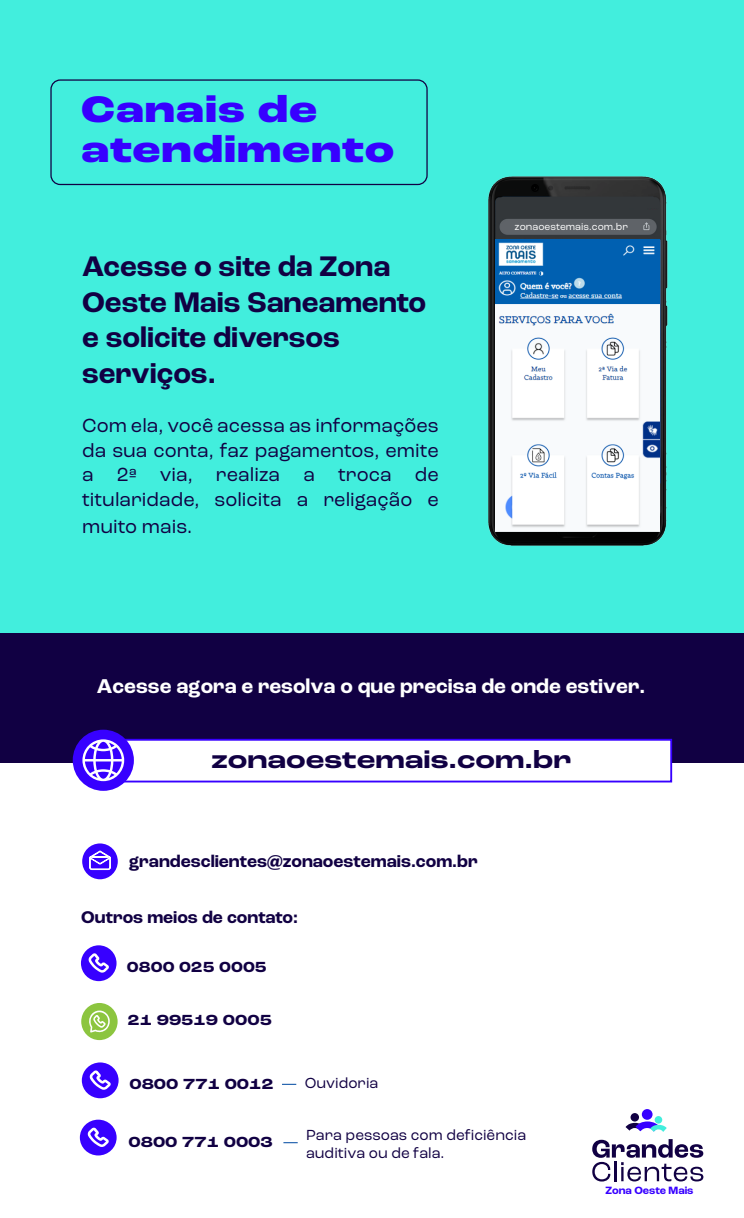
<style>
.page{position:relative;width:744px;height:1218px;background:#42eedd}
.page>*{position:absolute;margin:0;border:0;box-sizing:border-box;transform-origin:0 0}
.t1{font:800 expanded 38.62px/39.8px "Roc Grotesk";letter-spacing:.025em;color:#3700ff}
.t2{font:700 29.75px/35.8px "Roc Grotesk";color:#110043}
.t3{font:700 expanded 25.75px "Roc Grotesk";color:#110043}
.t4{font:700 21px "Roc Grotesk";color:#fff}
.t5{font:20px/24.5px "Roc Grotesk";color:#110043;text-align:justify}
.t6{font:700 17.75px "Roc Grotesk";color:#110043}
.t7{font:15.38px/18.5px "Roc Grotesk";color:#110043}
.t8{font:700 expanded 15.38px "Roc Grotesk";color:#110043}
.t9{font:700 11.12px "Roc Grotesk";color:#3700ff}
.t10{font:10.25px "Roc Grotesk";color:#fff}
</style>
<div class="page">
<div style="left:50px;top:79px;width:378px;height:106px;border:1px solid #110043;border-radius:9px"></div>
<div style="left:0;top:691px;width:744px;height:527px;background:#fff"></div>
<div style="left:0;top:633px;width:744px;height:130px;background:#110043"></div>
<div style="left:116px;top:740px;width:555px;height:41px;background:#fff"></div>
<div style="left:115px;top:739px;width:557px;height:43px;border:2px solid #3700ff"></div>
<div style="left:73px;top:730px;width:61px;height:61px;background:#3700ff;border-radius:50%"></div>
<svg style="left:82px;top:739px;width:42px;height:42px"></svg>
<div style="left:82px;top:1062px;width:37px;height:36px;background:#3700ff;border-radius:50%"></div>
<svg style="left:89px;top:1070px;width:22px;height:20px"></svg>
<div style="left:81px;top:945px;width:36px;height:36px;background:#3700ff;border-radius:50%"></div>
<svg style="left:88px;top:953px;width:21px;height:19px"></svg>
<div style="left:81px;top:1003px;width:37px;height:37px;background:#8cc53f;border-radius:50%"></div>
<svg style="left:89px;top:1010px;width:21px;height:23px"></svg>
<div style="left:80px;top:1119px;width:37px;height:36px;background:#3700ff;border-radius:50%"></div>
<svg style="left:87px;top:1127px;width:22px;height:20px"></svg>
<img style="left:488px;top:176px;width:180px;height:370px">
<svg style="left:282px;top:1084px;width:14px;height:1px"></svg>
<svg style="left:283px;top:1142px;width:15px;height:1px"></svg>
<div style="left:82px;top:843px;width:36px;height:36px;background:#3700ff;border-radius:50%"></div>
<svg style="left:89px;top:851px;width:22px;height:19px"></svg>
<div style="left:630px;top:1113px;width:9px;height:8px;background:#110043;border-radius:50%"></div>
<div style="left:642px;top:1109px;width:10px;height:11px;background:#3700ff;border-radius:50%"></div>
<div style="left:655px;top:1116px;width:7px;height:7px;background:#42eedd;border-radius:50%"></div>
<svg style="left:625px;top:1121px;width:42px;height:11px"></svg>
<svg style="left:592px;top:1139px;width:111px;height:42px"></svg>
<img style="left:495px;top:239px;width:165px;height:292px">
<div style="left:507px;top:222px;width:131px;height:10px;background:#5f6368"></div>
<h1 class="t1" style="left:81px;top:91px;width:315px">Canais de atendimento</h1>
<h2 class="t2" style="left:82px;top:249px;width:346px">Acesse o site da Zona<br>Oeste Mais Saneamento e solicite diversos serviços.</h2>
<p class="t5" style="left:82px;top:413px;width:358px">Com ela, você acessa as informações da sua conta, faz pagamentos, emite a 2ª via, realiza a troca de titularidade, solicita a religação e</p>
<p class="t5" style="left:82px;top:514px;width:112px">muito mais.</p>
<p class="t10" style="left:515px;top:221px;width:115px">zonaoestemais.com.br</p>
<p class="t4" style="left:97px;top:673px;width:550px">Acesse agora e resolva o que precisa de onde estiver.</p>
<p class="t3" style="left:212px;top:744px;width:361px">zonaoestemais.com.br</p>
<p class="t6" style="left:129px;top:850px;width:350px">grandesclientes@zonaoestemais.com.br</p>
<p class="t6" style="left:81px;top:906px;width:218px">Outros meios de contato:</p>
<p class="t8" style="left:127px;top:957px;width:141px">0800 025 0005</p>
<p class="t8" style="left:127px;top:1010px;width:146px">21 99519 0005</p>
<p class="t8" style="left:129px;top:1075px;width:146px">0800 771 0012</p>
<p class="t8" style="left:128px;top:1132px;width:146px">0800 771 0003</p>
<p class="t7" style="left:305px;top:1074px;width:75px">Ouvidoria</p>
<p class="t7" style="left:306px;top:1125px;width:222px">Para pessoas com deficiência auditiva ou de fala.</p>
<p class="t9" style="left:605px;top:1183px;width:90px">Zona Oeste Mais</p>
</div>
